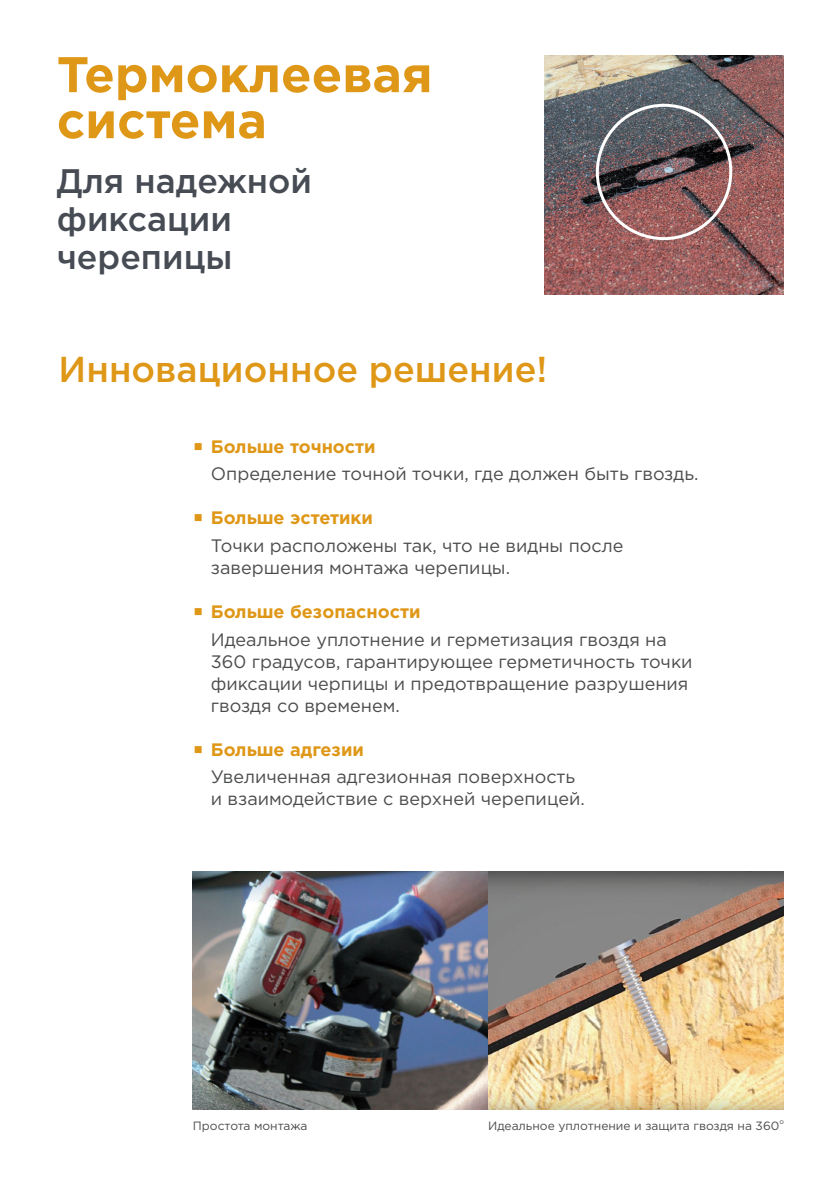
<style>
.page{position:relative;width:840px;height:1191px;background:#fff}
.page>*{position:absolute;margin:0;border:0;box-sizing:border-box;transform-origin:0 0}
.t1{font:700 50px/46px "Gotham Pro";color:#df9717}
.t2{font:500 36px "Gotham Pro";color:#df9717}
.t3{font:500 34px/38px "Gotham Pro";color:#464b54}
.t4{font:18px/27.6px "Gotham Pro";color:#4b4c4d}
.t5{font:12px "Gotham Pro";color:#4b4c4d}
.t6{font:7px "Gotham Pro";color:#4b4c4d}
.s1{color:#df9717}
.s2{font-weight:700;color:#df9717}
</style>
<div class="page">
<img style="left:193px;top:871px;width:589px;height:238px">
<img style="left:544px;top:56px;width:238px;height:238px">
<div style="left:595px;top:104px;width:137px;height:136px;border:3px solid #fff;border-radius:50%"></div>
<h1 class="t1" style="left:57px;top:50px;width:377px">Термоклеевая система</h1>
<h3 class="t3" style="left:57px;top:161px;width:257px">Для надежной фиксации черепицы</h3>
<h2 class="t2" style="left:59px;top:349px;width:490px">Инновационное решение!</h2>
<p class="t4" style="left:211px;top:432px;width:489px;text-indent:-17px"><span class="s1">■</span> <span class="s2">Больше точности<br></span>Определение точной точки, где должен быть гвоздь.</p>
<p class="t4" style="left:211px;top:504px;width:414px;text-indent:-17px"><span class="s1">■</span> <span class="s2">Больше эстетики<br></span>Точки расположены так, что не видны после</p>
<p class="t4" style="left:211px;top:554px;width:300px">завершения монтажа черепицы.</p>
<p class="t4" style="left:211px;top:598px;width:457px;text-indent:-17px"><span class="s1">■</span> <span class="s2">Больше безопасности<br></span>Идеальное уплотнение и герметизация гвоздя на</p>
<p class="t4" style="left:211px;top:650px;width:483px;line-height:22px">360 градусов, гарантирующее герметичность точки фиксации черпицы и предотвращение разрушения гвоздя со временем.</p>
<p class="t4" style="left:211px;top:735px;width:366px;text-indent:-17px"><span class="s1">■</span> <span class="s2">Больше адгезии<br></span>Увеличенная адгезионная поверхность</p>
<p class="t4" style="left:211px;top:785px;width:375px">и взаимодействие с верхней черепицей.</p>
<p class="t5" style="left:193px;top:1119px;width:116px">Простота монтажа</p>
<p class="t5" style="left:488px;top:1119px;width:292px">Идеальное уплотнение и защита гвоздя на 360</p>
<p class="t6" style="left:779px;top:1118px;width:6px">о</p>
</div>
